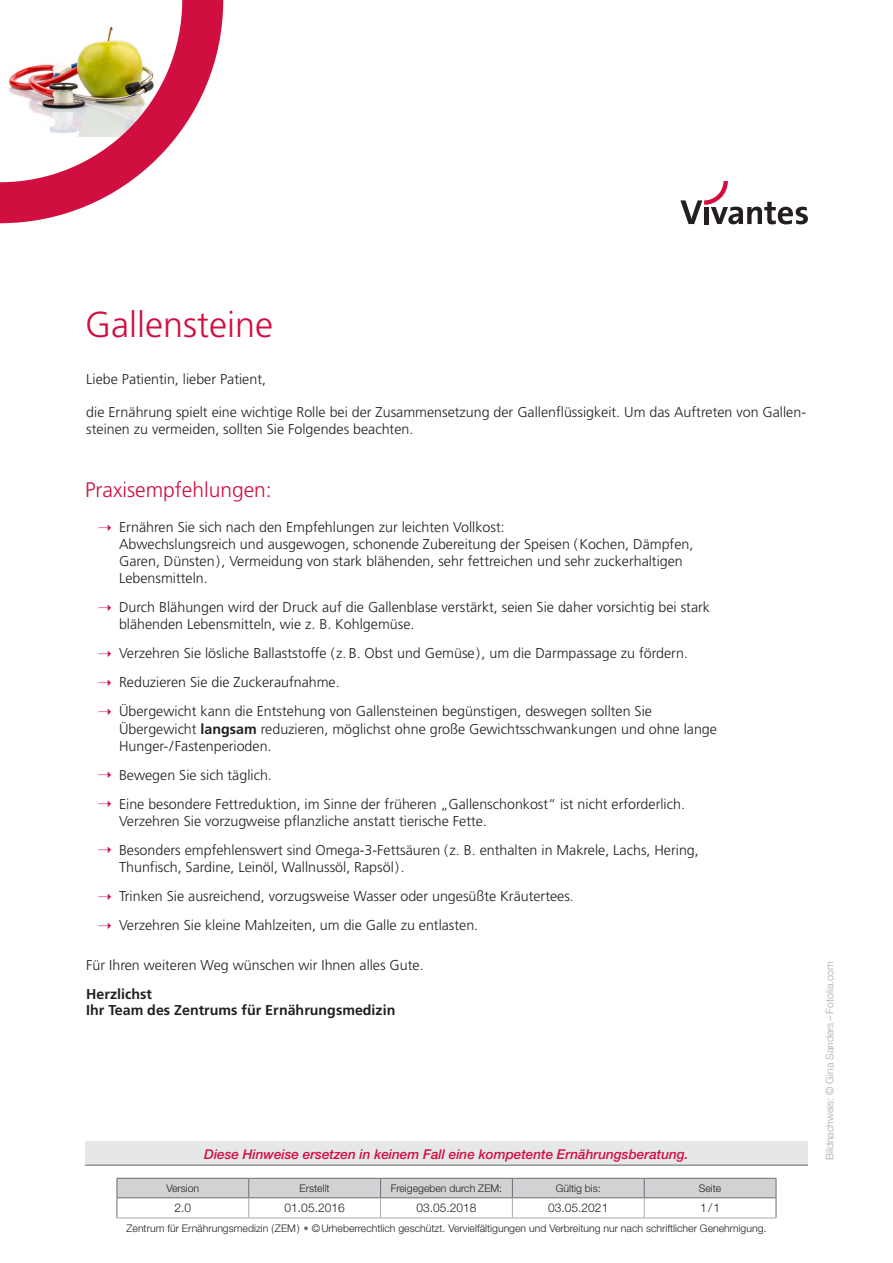
<style>
.page{position:relative;width:893px;height:1263px;background:#fff}
.page>*{position:absolute;margin:0;border:0;box-sizing:border-box;transform-origin:0 0}
.t1{font:300 36px "Frutiger LT Std";color:#d10e40}
.t2{font:300 21px "Frutiger LT Std";color:#d10e40}
.t3{font:300 14.25px/29px "Frutiger LT Std";color:#231f20}
.t4{font:700 14.25px/16.5px "Frutiger LT Std";color:#231f20}
.t5{font:italic 500 13.5px "Helvetica Neue LT Std";color:#d10e40}
.t6{font:300 12px "Helvetica Neue LT Std";color:#231f20}
.t7{font:300 10.5px "Helvetica Neue LT Std";color:#231f20}
.t8{font:300 10.5px "Helvetica Neue LT Std";color:#a8a9ad}
.s1{color:#d10e40}
.s2{font-weight:700}
.s3{color:#6c6d70}
</style>
<div class="page">
<svg style="left:0;top:0;width:223px;height:223px"></svg>
<svg style="left:680px;top:181px;width:128px;height:43px"></svg>
<svg style="left:117px;top:1178px;width:660px;height:39px"></svg>
<hr style="left:117px;top:1217px;width:132px;height:1px;background:#a8a9ad">
<hr style="left:249px;top:1217px;width:132px;height:1px;background:#a8a9ad">
<hr style="left:381px;top:1217px;width:131px;height:1px;background:#a8a9ad">
<hr style="left:512px;top:1217px;width:132px;height:1px;background:#a8a9ad">
<hr style="left:644px;top:1217px;width:132px;height:1px;background:#a8a9ad">
<div style="left:85px;top:1141px;width:723px;height:25px;background:#e6e7e9"></div>
<hr style="left:85px;top:1165px;width:723px;height:1px;background:#6c6d70">
<h1 class="t1" style="left:85px;top:305px;width:189px">Gallensteine</h1>
<p class="t3" style="left:86px;top:365px;width:181px">Liebe Patientin, lieber Patient,</p>
<p class="t3" style="left:86px;top:404px;width:721px;line-height:16.5px">die Ernährung spielt eine wichtige Rolle bei der Zusammensetzung der Gallenflüssigkeit. Um das Auftreten von Gallen&shy;steinen zu vermeiden, sollten Sie Folgendes beachten.</p>
<h2 class="t2" style="left:85px;top:478px;width:188px">Praxisempfehlungen:</h2>
<p class="t3" style="left:119px;top:519px;width:576px;line-height:17.1px;text-indent:-21px"><span class="s1">➝</span> Ernähren Sie sich nach den Empfehlungen zur leichten Vollkost:<br>Abwechslungsreich und ausgewogen, schonende Zubereitung der Speisen (Kochen, Dämpfen, Garen, Dünsten), Vermeidung von stark blähenden, sehr fettreichen und sehr zuckerhaltigen Lebensmitteln.</p>
<p class="t3" style="left:119px;top:599px;width:592px;line-height:17.1px;text-indent:-21px"><span class="s1">➝</span> Durch Blähungen wird der Druck auf die Gallenblase verstärkt, seien Sie daher vorsichtig bei stark blähenden Lebensmitteln, wie z. B. Kohlgemüse.</p>
<p class="t3" style="left:98px;top:639px;width:592px"><span class="s1">➝</span> Verzehren Sie lösliche Ballaststoffe (z. B. Obst und Gemüse), um die Darmpassage zu fördern. <span class="s1">➝</span> Reduzieren Sie die Zuckeraufnahme.<br><span class="s1">➝</span> Übergewicht kann die Entstehung von Gallensteinen begünstigen, deswegen sollten Sie</p>
<p class="t3" style="left:119px;top:720px;width:599px;line-height:17.1px">Übergewicht <span class="s2">langsam</span> reduzieren, möglichst ohne große Gewichtsschwankungen und ohne lange<br>Hunger-/Fastenperioden.</p>
<p class="t3" style="left:98px;top:760px;width:589px"><span class="s1">➝</span> Bewegen Sie sich täglich.<br><span class="s1">➝</span> Eine besondere Fettreduktion, im Sinne der früheren „Gallenschonkost“ ist nicht erforderlich.</p>
<p class="t3" style="left:98px;top:806px;width:602px;text-indent:21px">Verzehren Sie vorzugweise pflanzliche anstatt tierische Fette.<br><span class="s1">➝</span> Besonders empfehlenswert sind Omega-3-Fettsäuren (z. B. enthalten in Makrele, Lachs, Hering,</p>
<p class="t3" style="left:98px;top:853px;width:478px;text-indent:21px">Thunfisch, Sardine, Leinöl, Wallnussöl, Rapsöl).<br><span class="s1">➝</span> Trinken Sie ausreichend, vorzugsweise Wasser oder ungesüßte Kräutertees. <span class="s1">➝</span> Verzehren Sie kleine Mahlzeiten, um die Galle zu entlasten.</p>
<p class="t3" style="left:86px;top:951px;width:339px">Für Ihren weiteren Weg wünschen wir Ihnen alles Gute.</p>
<p class="t4" style="left:86px;top:985px;width:311px">Herzlichst<br>Ihr Team des Zentrums für Ernährungsmedizin</p>
<p class="t5" style="left:204px;top:1146px;width:486px">Diese Hinweise ersetzen in keinem Fall eine kompetente Ernährungsberatung.</p>
<p class="t7" style="left:166px;top:1181px;width:34px">Version</p>
<p class="t7" style="left:300px;top:1181px;width:32px">Erstellt</p>
<p class="t7" style="left:391px;top:1181px;width:113px">Freigegeben durch ZEM:</p>
<p class="t7" style="left:556px;top:1181px;width:47px">Gültig bis:</p>
<p class="t7" style="left:699px;top:1181px;width:24px">Seite</p>
<p class="t6" style="left:174px;top:1200px;width:18px">2.0</p>
<p class="t6" style="left:285px;top:1200px;width:62px">01.05.2016</p>
<p class="t6" style="left:416px;top:1200px;width:62px">03.05.2018</p>
<p class="t6" style="left:548px;top:1200px;width:62px">03.05.2021</p>
<p class="t6" style="left:700px;top:1200px;width:21px">1/1</p>
<p class="t7" style="left:127px;top:1221px;width:641px">Zentrum für Ernährungsmedizin (ZEM) <span class="s3">•</span> ©Urheberrechtlich geschützt. Vervielfältigungen und Verbreitung nur nach schriftlicher Genehmigung.</p>
<p class="t8" style="left:823px;top:1160px;width:201px;rotate:-90deg">Bildnachweis: © Gina Sanders – Fotolia.com</p>
</div>
